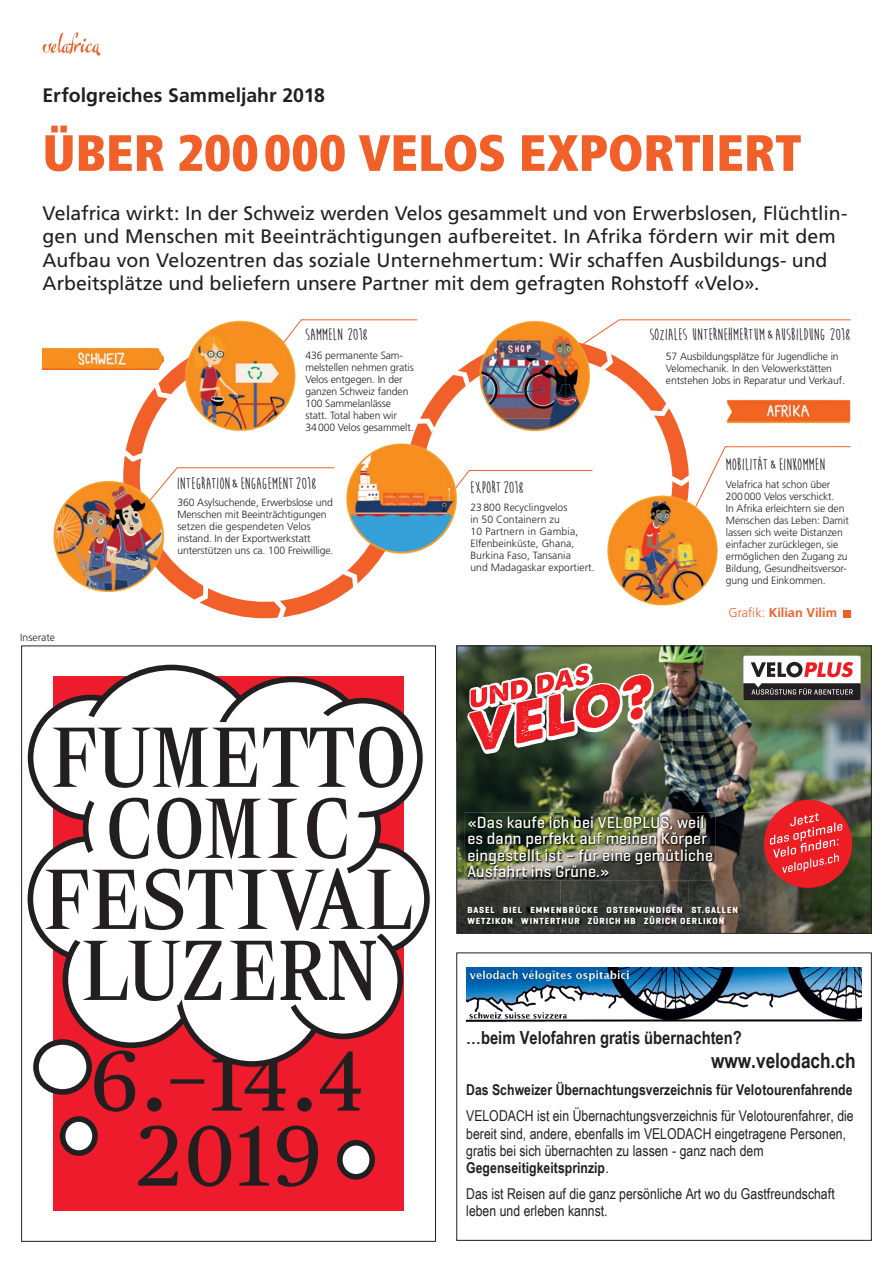
<style>
.page{position:relative;width:893px;height:1263px;background:#fff}
.page>*{position:absolute;margin:0;border:0;box-sizing:border-box;transform-origin:0 0}
.t1{font:900 condensed 51px "Frutiger";color:#f2602a}
.t2{font:700 21px "Arial Narrow";color:#231f20}
.t3{font:19.5px/23.4px "Frutiger";color:#231f20}
.t4{font:700 19.5px "Frutiger";color:#231f20}
.t5{font:700 18px "Arial Narrow";color:#231f20}
.t6{font:700 16.95px "Moon Flower";letter-spacing:-.005em;color:#231f20}
.t7{font:500 16.5px/16.5px "Geogrotesque";letter-spacing:.01em;color:#fff}
.t8{font:15px/17.2px "Arial Narrow";color:#231f20}
.t9{font:700 15px "Arial Narrow";color:#231f20}
.t10{font:700 12.75px "Frutiger";color:#f2602a}
.t11{font:300 10.5px/12px "Frutiger";letter-spacing:-.01em;color:#231f20}
.t12{font:700 9px/10.8px "Geogrotesque";letter-spacing:.1em;color:#fff}
.s1{font-weight:300}
.s2{font-weight:700}
</style>
<div class="page">
<svg style="left:42px;top:32px;width:58px;height:24px"></svg>
<div style="left:53px;top:676px;width:351px;height:534px;background:#ee1b2d"></div>
<svg style="left:138px;top:1125px;width:180px;height:62px"></svg>
<svg style="left:94px;top:1050px;width:267px;height:62px"></svg>
<svg style="left:30px;top:839px;width:121px;height:120px"></svg>
<svg style="left:319px;top:845px;width:108px;height:108px"></svg>
<div style="left:317px;top:842px;width:113px;height:113px;border:6px solid #231f20;border-radius:50%"></div>
<svg style="left:31px;top:697px;width:120px;height:121px"></svg>
<div style="left:28px;top:695px;width:126px;height:126px;border:6px solid #231f20;border-radius:50%"></div>
<svg style="left:81px;top:667px;width:181px;height:181px;background:#e0e0e0"></svg>
<svg style="left:214px;top:679px;width:157px;height:157px;background:#d6d5d5"></svg>
<svg style="left:306px;top:701px;width:114px;height:114px"></svg>
<div style="left:303px;top:698px;width:120px;height:119px;border:6px solid #231f20;border-radius:50%"></div>
<div style="left:36px;top:1042px;width:53px;height:50px;background:#fff;border-radius:50%"></div>
<div style="left:33px;top:1039px;width:59px;height:56px;border:6px solid #231f20;border-radius:50%"></div>
<div style="left:65px;top:914px;width:132px;height:131px;background:#fff;border-radius:50%"></div>
<div style="left:178px;top:916px;width:148px;height:148px;background:#fff;border-radius:50%"></div>
<svg style="left:287px;top:923px;width:113px;height:113px;background:#dedddd"></svg>
<svg style="left:56px;top:706px;width:349px;height:303px;fill:#fff"></svg>
<div style="left:63px;top:1119px;width:32px;height:34px;background:#fff;border-radius:50%"></div>
<div style="left:60px;top:1116px;width:38px;height:40px;border:6px solid #231f20;border-radius:50%"></div>
<div style="left:340px;top:1143px;width:32px;height:34px;background:#fff;border-radius:50%"></div>
<div style="left:337px;top:1140px;width:38px;height:39px;border:6px solid #231f20;border-radius:50%"></div>
<svg style="left:53px;top:727px;width:350px;height:132px;background:#c0b7b8"></svg>
<svg style="left:45px;top:868px;width:366px;height:62px;background:#bebdbd"></svg>
<svg style="left:83px;top:941px;width:293px;height:60px"></svg>
<img style="left:458px;top:647px;width:102px;height:285px">
<img style="left:560px;top:647px;width:30px;height:166px">
<img style="left:787px;top:647px;width:83px;height:285px">
<img style="left:560px;top:880px;width:129px;height:52px">
<img style="left:590px;top:647px;width:197px;height:94px">
<img style="left:590px;top:741px;width:99px;height:72px">
<img style="left:689px;top:741px;width:98px;height:191px">
<div style="left:764px;top:800px;width:88px;height:88px;background:#ee1d23;border-radius:50%"></div>
<svg style="left:770px;top:813px;width:72px;height:60px"></svg>
<div style="left:743px;top:656px;width:118px;height:44px;background:#fff;border-radius:2px"></div>
<svg style="left:743px;top:683px;width:118px;height:17px;background:#3d3a3a"></svg>
<svg style="left:751px;top:662px;width:102px;height:15px"></svg>
<svg style="left:467px;top:663px;width:187px;height:91px"></svg>
<img style="left:465px;top:813px;width:250px;height:67px">
<img style="left:468px;top:816px;width:246px;height:63px">
<img style="left:467px;top:904px;width:273px;height:22px">
<div style="left:456px;top:645px;width:416px;height:289px;border:1px solid #231f20"></div>
<img style="left:466px;top:968px;width:395px;height:54px">
<div style="left:456px;top:952px;width:416px;height:289px;border:1px solid #231f20"></div>
<svg style="left:414px;top:360px;width:271px;height:110px"></svg>
<svg style="left:123px;top:365px;width:291px;height:254px"></svg>
<img style="left:726px;top:399px;width:125px;height:25px">
<svg style="left:300px;top:319px;width:118px;height:3px"></svg>
<svg style="left:461px;top:470px;width:132px;height:12px"></svg>
<img style="left:344px;top:440px;width:117px;height:117px">
<img style="left:607px;top:490px;width:111px;height:116px">
<img style="left:473px;top:320px;width:118px;height:117px">
<img style="left:53px;top:478px;width:114px;height:118px">
<img style="left:178px;top:320px;width:122px;height:113px">
<img style="left:43px;top:347px;width:121px;height:23px">
<svg style="left:155px;top:383px;width:17px;height:15px"></svg>
<svg style="left:125px;top:450px;width:210px;height:61px"></svg>
<svg style="left:273px;top:600px;width:13px;height:18px"></svg>
<svg style="left:194px;top:584px;width:14px;height:19px"></svg>
<svg style="left:342px;top:571px;width:16px;height:17px"></svg>
<svg style="left:417px;top:419px;width:17px;height:14px"></svg>
<svg style="left:453px;top:371px;width:17px;height:16px"></svg>
<svg style="left:651px;top:403px;width:18px;height:13px"></svg>
<svg style="left:565px;top:319px;width:286px;height:51px"></svg>
<svg style="left:672px;top:446px;width:179px;height:84px"></svg>
<div style="left:843px;top:610px;width:7px;height:7px;background:#f2602a"></div>
<h3 class="t4" style="left:43px;top:84px;width:284px">Erfolgreiches Sammeljahr 2018</h3>
<h1 class="t1" style="left:43px;top:122px;width:760px">ÜBER 200000 VELOS EXPORTIERT</h1>
<p class="t3" style="left:43px;top:201px;width:806px">Velafrica wirkt: In der Schweiz werden Velos gesammelt und von Erwerbslosen, Flüchtlin&shy;gen und Menschen mit Beeinträchtigungen aufbereitet. In Afrika fördern wir mit dem Aufbau von Velozentren das soziale Unternehmertum: Wir schaffen Ausbildungs- und Arbeitsplätze und beliefern unsere Partner mit dem gefragten Rohstoff «Velo».</p>
<h3 class="t6" style="left:305px;top:326px;width:64px">SAMMELN 2018</h3>
<h3 class="t6" style="left:649px;top:326px;width:203px">SOZIALES UNTERNEHMERTUM&amp;AUSBILDUNG 2018</h3>
<p class="t11" style="left:305px;top:349px;width:110px">436 permanente Sam&shy;melstellen nehmen gratis<br>Velos entgegen. In der ganzen Schweiz fanden<br>100 Sammelanlässe statt. Total haben wir<br>34000 Velos gesammelt.</p>
<p class="t11" style="left:666px;top:350px;width:181px">57 Ausbildungsplätze für Jugendliche in<br>Velomechanik. In den Velowerkstätten entstehen Jobs in Reparatur und Verkauf.</p>
<p class="t11" style="left:20px;top:631px;width:36px">Inserate</p>
<h3 class="t6" style="left:177px;top:474px;width:141px">INTEGRATION&amp;ENGAGEMENT2018</h3>
<p class="t11" style="left:177px;top:496px;width:158px">360 Asylsuchende, Erwerbslose und Menschen mit Beeinträchtigungen setzen die gespendeten Velos instand. In der Exportwerkstatt unterstützen uns ca. 100 Freiwillige.</p>
<h3 class="t6" style="left:470px;top:478px;width:55px">EXPORT2018</h3>
<p class="t11" style="left:470px;top:501px;width:126px">23800 Recyclingvelos<br>in 50 Containern zu<br>10 Partnern in Gambia,<br>Elfenbeinküste, Ghana,<br>Burkina Faso, Tansania<br>und Madagaskar exportiert.</p>
<h3 class="t6" style="left:725px;top:455px;width:101px">MOBILITÄT&amp;EINKOMMEN</h3>
<p class="t11" style="left:726px;top:478px;width:124px">Velafrica hat schon über<br>200000 Velos verschickt.<br>In Afrika erleichtern sie den<br>Menschen das Leben: Damit lassen sich weite Distanzen einfacher zurücklegen, sie ermöglichen den Zugang zu<br>Bildung, Gesundheitsversor&shy;gung und Einkommen.</p>
<p class="t10" style="left:728px;top:605px;width:110px"><span class="s1">Grafik:</span> Kilian Vilim</p>
<h3 class="t7" style="left:467px;top:813px;width:247px">«Das kaufe ich bei VELOPLUS, weil es dann perfekt auf meinen Körper eingestellt ist – für eine gemütliche<br>Ausfahrt ins Grüne.»</h3>
<p class="t12" style="left:467px;top:904px;width:272px">BASEL BIEL EMMENBRÜCKE OSTERMUNDIGEN ST.GALLEN<br>WETZIKON WINTERTHUR ZÜRICH HB ZÜRICH OERLIKON</p>
<h3 class="t5" style="left:466px;top:1024px;width:277px">…beim Velofahren gratis übernachten?</h3>
<h2 class="t2" style="left:711px;top:1044px;width:146px">www.velodach.ch</h2>
<h3 class="t9" style="left:466px;top:1078px;width:388px">Das Schweizer Übernachtungsverzeichnis für Velotourenfahrende</h3>
<h3 class="t8" style="left:466px;top:1107px;width:389px">VELODACH ist ein Übernachtungsverzeichnis für Velotourenfahrer, die bereit sind, andere, ebenfalls im VELODACH eingetragene Personen, gratis bei sich übernachten zu lassen - ganz nach dem <span class="s2">Gegenseitigkeitsprinzip</span>.</h3>
<h3 class="t8" style="left:466px;top:1184px;width:370px">Das ist Reisen auf die ganz persönliche Art wo du Gastfreundschaft leben und erleben kannst.</h3>
</div>
